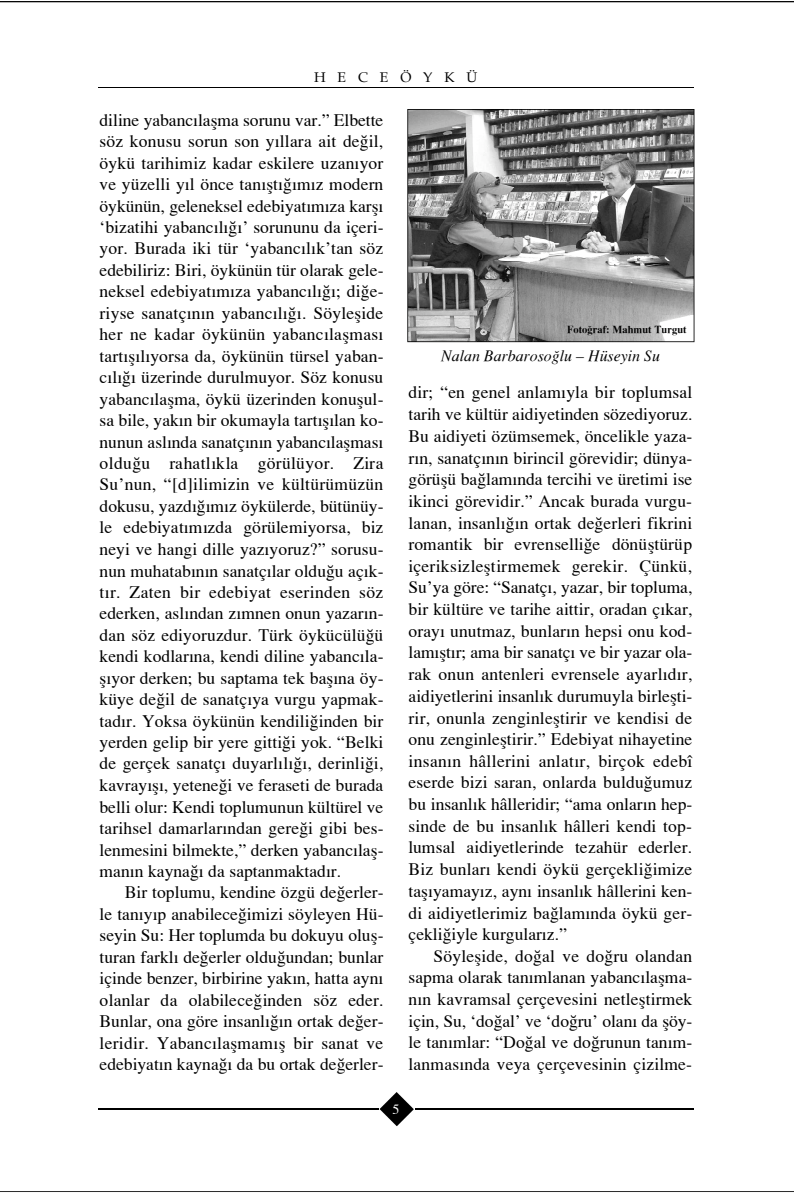
<style>
.page{position:relative;width:794px;height:1196px;background:#fff}
.page>*{position:absolute;margin:0;border:0;box-sizing:border-box;transform-origin:0 0}
.t1{font:17.5px/21.5px "Times Tr Roman";letter-spacing:.005em;color:#000;text-align:justify}
.t2{font:italic 15.75px "Times Tr";color:#000}
.t3{font:14px "Palatino";color:#000}
.t4{font:14px "Times Tr Roman";color:#fff}
.t5{font:700 10.5px "Times Tr";color:#000}
</style>
<div class="page">
<hr style="left:98px;top:87px;width:595px;height:1px;background:#000">
<svg style="left:379px;top:1092px;width:34px;height:34px"></svg>
<hr style="left:98px;top:1108px;width:280px;height:2px;background:#000">
<hr style="left:415px;top:1108px;width:278px;height:2px;background:#000">
<svg style="left:407px;top:109px;width:287px;height:233px"></svg>
<p class="t3" style="left:314px;top:69px;width:165px">H E C E Ö Y K Ü</p>
<p class="t1" style="left:99px;top:109px;width:285px">diline yabanc›laflma sorunu var.” Elbette söz konusu sorun son y›llara ait de¤il, öykü tarihimiz kadar eskilere uzan›yor ve yüzelli y›l önce tan›flt›¤›m›z modern öykünün, geleneksel edebiyat›m›za karfl› ‘bizatihi yabanc›l›¤›’ sorununu da içeri&shy;yor. Burada iki tür ‘yabanc›l›k’tan söz edebiliriz: Biri, öykünün tür olarak gele&shy;neksel edebiyat›m›za yabanc›l›¤›; di¤e&shy;riyse sanatç›n›n yabanc›l›¤›. Söyleflide her ne kadar öykünün yabanc›laflmas› tart›fl›l›yorsa da, öykünün türsel yaban&shy;c›l›¤› üzerinde durulmuyor. Söz konusu yabanc›laflma, öykü üzerinden konuflul&shy;sa bile, yak›n bir okumayla tart›fl›lan ko&shy;nunun asl›nda sanatç›n›n yabanc›laflmas› oldu¤u rahatl›kla görülüyor. Zira Su’nun, “[d]ilimizin ve kültürümüzün dokusu, yazd›¤›m›z öykülerde, bütünüy&shy;le edebiyat›m›zda görülemiyorsa, biz neyi ve hangi dille yaz›yoruz?” sorusu&shy;nun muhatab›n›n sanatç›lar oldu¤u aç›k&shy;t›r. Zaten bir edebiyat eserinden söz ederken, asl›ndan z›mnen onun yazar›n&shy;dan söz ediyoruzdur. Türk öykücülü¤ü kendi kodlar›na, kendi diline yabanc›la&shy;fl›yor derken; bu saptama tek bafl›na öy&shy;küye de¤il de sanatç›ya vurgu yapmak&shy;tad›r. Yoksa öykünün kendili¤inden bir yerden gelip bir yere gitti¤i yok. “Belki de gerçek sanatç› duyarl›l›¤›, derinli¤i, kavray›fl›, yetene¤i ve feraseti de burada belli olur: Kendi toplumunun kültürel ve tarihsel damarlar›ndan gere¤i gibi bes&shy;lenmesini bilmekte,” derken yabanc›lafl&shy;man›n kayna¤› da saptanmaktad›r.</p>
<p class="t1" style="left:99px;top:881px;width:285px;text-indent:25px">Bir toplumu, kendine özgü de¤erler&shy;le tan›y›p anabilece¤imizi söyleyen Hü&shy;seyin Su: Her toplumda bu dokuyu olufl&shy;turan farkl› de¤erler oldu¤undan; bunlar içinde benzer, birbirine yak›n, hatta ayn› olanlar da olabilece¤inden söz eder.<br>Bunlar, ona göre insanl›¤›n ortak de¤er&shy;leridir. Yabanc›laflmam›fl bir sanat ve edebiyat›n kayna¤› da bu ortak de¤erler-</p>
<p class="t5" style="left:567px;top:323px;width:121px">Foto¤raf: Mahmut Turgut</p>
<p class="t2" style="left:441px;top:347px;width:220px">Nalan Barbaroso¤lu – Hüseyin Su</p>
<p class="t1" style="left:408px;top:381px;width:285px">dir; “en genel anlam›yla bir toplumsal tarih ve kültür aidiyetinden sözediyoruz.<br>Bu aidiyeti özümsemek, öncelikle yaza&shy;r›n, sanatç›n›n birincil görevidir; dünya&shy;görüflü ba¤lam›nda tercihi ve üretimi ise ikinci görevidir.” Ancak burada vurgu&shy;lanan, insanl›¤›n ortak de¤erleri fikrini romantik bir evrenselli¤e dönüfltürüp içeriksizlefltirmemek gerekir. Çünkü, Su’ya göre: “Sanatç›, yazar, bir topluma, bir kültüre ve tarihe aittir, oradan ç›kar, oray› unutmaz, bunlar›n hepsi onu kod&shy;lam›flt›r; ama bir sanatç› ve bir yazar ola&shy;rak onun antenleri evrensele ayarl›d›r, aidiyetlerini insanl›k durumuyla birleflti&shy;rir, onunla zenginlefltirir ve kendisi de onu zenginlefltirir.” Edebiyat nihayetine insan›n hâllerini anlat›r, birçok edebî eserde bizi saran, onlarda buldu¤umuz bu insanl›k hâlleridir; “ama onlar›n hep&shy;sinde de bu insanl›k hâlleri kendi top&shy;lumsal aidiyetlerinde tezahür ederler.<br>Biz bunlar› kendi öykü gerçekli¤imize tafl›yamay›z, ayn› insanl›k hâllerini ken&shy;di aidiyetlerimiz ba¤lam›nda öykü ger&shy;çekli¤iyle kurgular›z.”</p>
<p class="t1" style="left:408px;top:945px;width:285px;text-indent:25px">Söyleflide, do¤al ve do¤ru olandan sapma olarak tan›mlanan yabanc›laflma&shy;n›n kavramsal çerçevesini netlefltirmek için, Su, ‘do¤al’ ve ‘do¤ru’ olan› da flöy&shy;le tan›mlar: “Do¤al ve do¤runun tan›m&shy;lanmas›nda veya çerçevesinin çizilme-</p>
<p class="t4" style="left:392px;top:1101px;width:8px">5</p>
</div>
